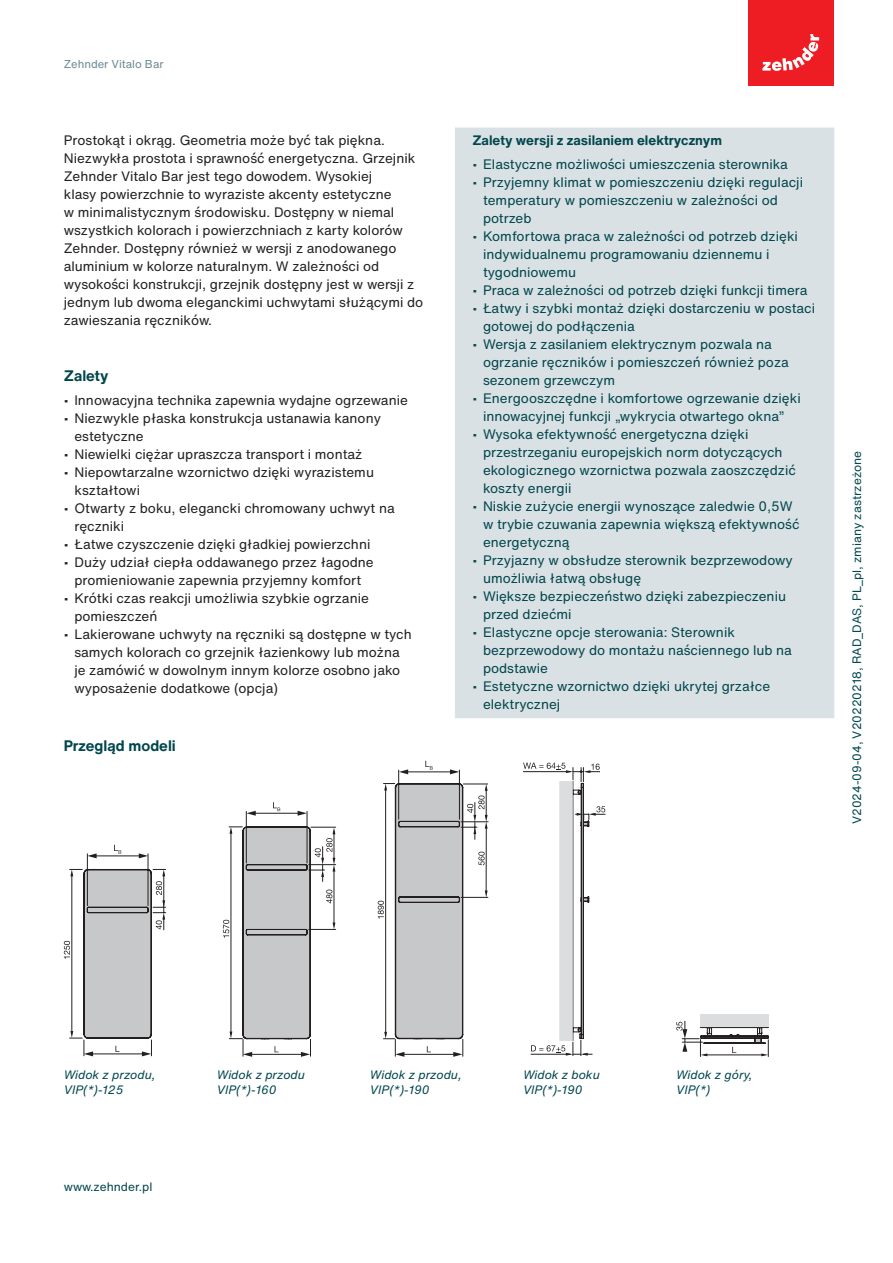
<style>
.page{position:relative;width:893px;height:1263px;background:#fff}
.page>*{position:absolute;margin:0;border:0;box-sizing:border-box;transform-origin:0 0}
.MarketingHead{font:700 15px "Helvetica Now Text";color:#00464d}
.MarketingText{font:13.5px/18px "Helvetica Now Text";color:#231f20}
.t1{font:13.5px/18px "Helvetica Now Text";color:#00464d}
.BenefitHead{font:700 13.5px "Helvetica Now Text";color:#00464d}
.t2{font:italic 12px "Helvetica Now Text";color:#00464d}
.t3{font:12px "Helvetica Now Text";color:#00464d}
.t4{font:11.25px "Helvetica Now Text";color:#6a8b93}
</style>
<div class="page">
<div style="left:748px;top:0;width:85px;height:85px;background:#ee1d23"></div>
<svg style="left:762px;top:34px;width:57px;height:37px"></svg>
<hr style="left:95px;top:855px;width:45px;height:1px;background:#231f20">
<svg style="left:87px;top:853px;width:10px;height:5px"></svg>
<svg style="left:139px;top:853px;width:9px;height:5px"></svg>
<hr style="left:148px;top:854px;width:1px;height:52px;background:#231f20">
<svg style="left:114px;top:845px;width:7px;height:9px"></svg>
<hr style="left:87px;top:854px;width:1px;height:52px;background:#231f20">
<svg style="left:64px;top:868px;width:102px;height:188px"></svg>
<svg style="left:223px;top:826px;width:113px;height:231px"></svg>
<hr style="left:254px;top:813px;width:45px;height:1px;background:#231f20">
<svg style="left:247px;top:811px;width:9px;height:5px"></svg>
<svg style="left:298px;top:811px;width:9px;height:5px"></svg>
<hr style="left:307px;top:811px;width:1px;height:52px;background:#231f20">
<svg style="left:273px;top:802px;width:7px;height:9px"></svg>
<hr style="left:246px;top:811px;width:1px;height:52px;background:#231f20">
<svg style="left:378px;top:783px;width:110px;height:274px"></svg>
<hr style="left:406px;top:771px;width:46px;height:1px;background:#231f20">
<svg style="left:399px;top:769px;width:9px;height:5px"></svg>
<svg style="left:450px;top:769px;width:9px;height:5px"></svg>
<hr style="left:459px;top:770px;width:1px;height:49px;background:#231f20">
<svg style="left:425px;top:761px;width:8px;height:9px"></svg>
<hr style="left:398px;top:770px;width:1px;height:49px;background:#231f20">
<svg style="left:523px;top:763px;width:82px;height:293px"></svg>
<div style="left:700px;top:1014px;width:68px;height:13px;background:#dcdddf"></div>
<svg style="left:676px;top:1021px;width:93px;height:35px"></svg>
<div style="left:456px;top:128px;width:377px;height:589px;background:#dae1e4"></div>
<svg style="left:455px;top:128px;width:1px;height:23px"></svg>
<svg style="left:833px;top:128px;width:1px;height:23px"></svg>
<hr style="left:455px;top:151px;width:1px;height:566px;background:#dae1e4">
<hr style="left:833px;top:151px;width:1px;height:566px;background:#dae1e4">
<hr style="left:455px;top:717px;width:379px;height:1px;background:#dae1e4">
<p class="t4" style="left:64px;top:56px;width:101px">Zehnder Vitalo Bar</p>
<p class="MarketingText" style="left:64px;top:132px;width:361px">Prostokąt i okrąg. Geometria może być tak piękna.<br>Niezwykła prostota i sprawność energetyczna. Grzejnik Zehnder Vitalo Bar jest tego dowodem. Wysokiej<br>klasy powierzchnie to wyraziste akcenty estetyczne<br>w minimalistycznym środowisku. Dostępny w niemal wszystkich kolorach i powierzchniach z karty kolorów Zehnder. Dostępny również w wersji z anodowanego aluminium w kolorze naturalnym. W zależności od wysokości konstrukcji, grzejnik dostępny jest w wersji z jednym lub dwoma eleganckimi uchwytami służącymi do zawieszania ręczników.</p>
<p class="MarketingHead" style="left:64px;top:365px;width:46px">Zalety</p>
<p class="MarketingText" style="left:64px;top:391px;width:346px">• Innowacyjna technika zapewnia wydajne ogrzewanie</p>
<p class="MarketingText" style="left:74px;top:409px;width:308px;text-indent:-11px">• Niezwykle płaska konstrukcja ustanawia kanony estetyczne</p>
<p class="MarketingText" style="left:64px;top:445px;width:300px">• Niewielki ciężar upraszcza transport i montaż</p>
<p class="MarketingText" style="left:74px;top:463px;width:301px;text-indent:-11px">• Niepowtarzalne wzornictwo dzięki wyrazistemu kształtowi</p>
<p class="MarketingText" style="left:74px;top:499px;width:322px;text-indent:-11px">• Otwarty z boku, elegancki chromowany uchwyt na ręczniki</p>
<p class="MarketingText" style="left:64px;top:535px;width:308px">• Łatwe czyszczenie dzięki gładkiej powierzchni</p>
<p class="MarketingText" style="left:64px;top:553px;width:311px;text-align:center">• Duży udział ciepła oddawanego przez łagodne promieniowanie zapewnia przyjemny komfort</p>
<p class="MarketingText" style="left:74px;top:589px;width:296px;text-indent:-11px">• Krótki czas reakcji umożliwia szybkie ogrzanie pomieszczeń</p>
<p class="MarketingText" style="left:74px;top:625px;width:339px;text-indent:-11px">• Lakierowane uchwyty na ręczniki są dostępne w tych samych kolorach co grzejnik łazienkowy lub można je zamówić w dowolnym innym kolorze osobno jako wyposażenie dodatkowe (opcja)</p>
<p class="MarketingHead" style="left:64px;top:735px;width:114px">Przegląd modeli</p>
<p class="BenefitHead" style="left:472px;top:131px;width:251px">Zalety wersji z zasilaniem elektrycznym</p>
<p class="t1" style="left:472px;top:155px;width:317px">• Elastyczne możliwości umieszczenia sterownika</p>
<p class="t1" style="left:483px;top:173px;width:322px;text-indent:-11px">• Przyjemny klimat w pomieszczeniu dzięki regulacji temperatury w pomieszczeniu w zależności od potrzeb</p>
<p class="t1" style="left:483px;top:227px;width:316px;text-indent:-11px">• Komfortowa praca w zależności od potrzeb dzięki indywidualnemu programowaniu dziennemu i tygodniowemu</p>
<p class="t1" style="left:472px;top:281px;width:337px">• Praca w zależności od potrzeb dzięki funkcji timera</p>
<p class="t1" style="left:483px;top:299px;width:334px;text-indent:-11px">• Łatwy i szybki montaż dzięki dostarczeniu w postaci gotowej do podłączenia</p>
<p class="t1" style="left:483px;top:335px;width:307px;text-indent:-11px">• Wersja z zasilaniem elektrycznym pozwala na ogrzanie ręczników i pomieszczeń również poza sezonem grzewczym</p>
<p class="t1" style="left:472px;top:389px;width:330px;text-align:center">• Energooszczędne i komfortowe ogrzewanie dzięki innowacyjnej funkcji „wykrycia otwartego okna”</p>
<p class="t1" style="left:483px;top:425px;width:314px;text-indent:-11px">• Wysoka efektywność energetyczna dzięki przestrzeganiu europejskich norm dotyczących ekologicznego wzornictwa pozwala zaoszczędzić koszty energii</p>
<p class="t1" style="left:483px;top:497px;width:318px;text-indent:-11px">• Niskie zużycie energii wynoszące zaledwie 0,5W w trybie czuwania zapewnia większą efektywność energetyczną</p>
<p class="t1" style="left:483px;top:551px;width:311px;text-indent:-11px">• Przyjazny w obsłudze sterownik bezprzewodowy umożliwia łatwą obsługę</p>
<p class="t1" style="left:483px;top:587px;width:305px;text-indent:-11px">• Większe bezpieczeństwo dzięki zabezpieczeniu przed dziećmi</p>
<p class="t1" style="left:483px;top:623px;width:310px;text-indent:-11px">• Elastyczne opcje sterowania: Sterownik bezprzewodowy do montażu naściennego lub na podstawie</p>
<p class="t1" style="left:483px;top:677px;width:289px;text-indent:-11px">• Estetyczne wzornictwo dzięki ukrytej grzałce elektrycznej</p>
<p class="t3" style="left:849px;top:824px;width:375px;rotate:-90deg">V2024-09-04, V20220218, RAD_DAS, PL_pl, zmiany zastrzeżone</p>
<p class="t2" style="left:64px;top:1067px;width:93px">Widok z przodu,</p>
<p class="t2" style="left:64px;top:1082px;width:61px">VIP(*)-125</p>
<p class="t3" style="left:64px;top:1178px;width:90px">www.zehnder.pl</p>
<p class="t2" style="left:217px;top:1067px;width:90px">Widok z przodu</p>
<p class="t2" style="left:217px;top:1082px;width:61px">VIP(*)-160</p>
<p class="t2" style="left:370px;top:1067px;width:93px">Widok z przodu,</p>
<p class="t2" style="left:370px;top:1082px;width:61px">VIP(*)-190</p>
<p class="t2" style="left:523px;top:1067px;width:78px">Widok z boku</p>
<p class="t2" style="left:523px;top:1082px;width:61px">VIP(*)-190</p>
<p class="t2" style="left:676px;top:1067px;width:78px">Widok z góry,</p>
<p class="t2" style="left:676px;top:1082px;width:36px">VIP(*)</p>
</div>
